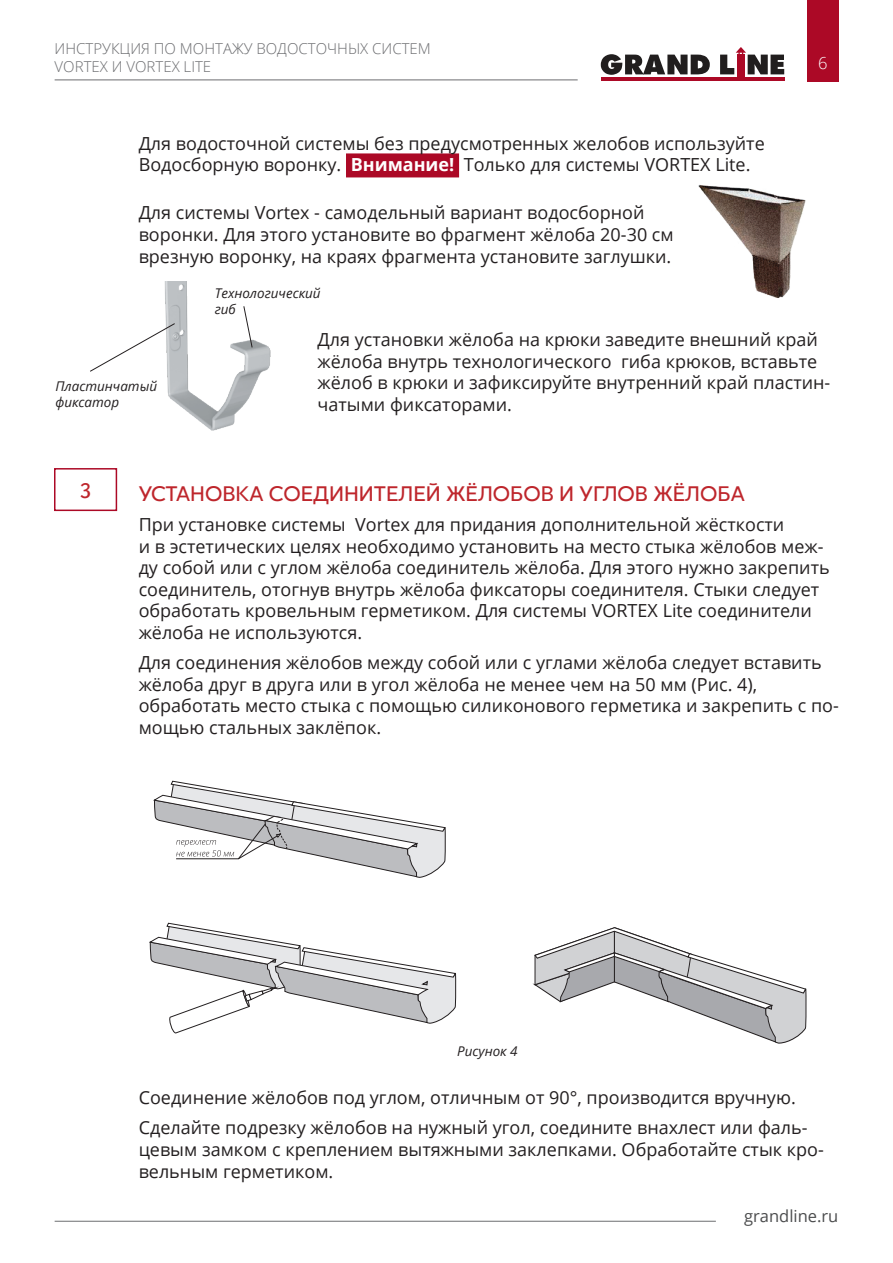
<style>
.page{position:relative;width:893px;height:1263px;background:#fff}
.page>*{position:absolute;margin:0;border:0;box-sizing:border-box;transform-origin:0 0}
.t1{font:21px "Red Ring";color:#be262c}
.t2{font:18px/21.6px "Open Sans";color:#231f20}
.t3{font:16.5px "Open Sans";color:#4b4c4d}
.t4{font:300 16.5px "Open Sans";color:#fff}
.t5{font:300 15px/18px "Open Sans";color:#6c6d70}
.t6{font:italic 13.35px/16px "Open Sans";color:#231f20}
.s1{font-weight:700;color:#fff}
</style>
<div class="page">
<div style="left:807px;top:0;width:31px;height:81px;background:#ac0926"></div>
<div style="left:737px;top:55px;width:7px;height:24px;background:#ac0926"></div>
<hr style="left:601px;top:77px;width:183px;height:3px;background:#ac0926">
<svg style="left:601px;top:54px;width:109px;height:21px"></svg>
<svg style="left:720px;top:47px;width:64px;height:27px"></svg>
<hr style="left:55px;top:80px;width:523px;height:1px;background:#6c6d70">
<hr style="left:55px;top:1221px;width:661px;height:1px;background:#6c6d70">
<img style="left:164px;top:281px;width:107px;height:150px">
<svg style="left:90px;top:323px;width:85px;height:49px"></svg>
<svg style="left:243px;top:306px;width:10px;height:42px"></svg>
<div style="left:346px;top:153px;width:113px;height:24px;background:#ac0926"></div>
<img style="left:698px;top:185px;width:108px;height:113px">
<div style="left:54px;top:468px;width:63px;height:43px;border:2px solid #ac0926"></div>
<svg style="left:154px;top:781px;width:291px;height:97px"></svg>
<svg style="left:150px;top:923px;width:306px;height:110px"></svg>
<svg style="left:534px;top:927px;width:272px;height:116px"></svg>
<p class="t5" style="left:55px;top:39px;width:378px">ИНСТРУКЦИЯ ПО МОНТАЖУ ВОДОСТОЧНЫХ СИСТЕМ<br>VORTEX И VORTEX LITE</p>
<p class="t2" style="left:139px;top:132px;width:628px">Для водосточной системы без предусмотренных желобов используйте<br>Водосборную воронку. <span class="s1">Внимание!</span> Только для системы VORTEX Lite.</p>
<p class="t2" style="left:139px;top:201px;width:537px">Для системы Vortex - самодельный вариант водосборной воронки. Для этого установите во фрагмент жёлоба 20-30 см врезную воронку, на краях фрагмента установите заглушки.</p>
<p class="t6" style="left:215px;top:285px;width:107px">Технологический гиб</p>
<p class="t4" style="left:818px;top:52px;width:11px">6</p>
<p class="t6" style="left:56px;top:377px;width:103px">Пластинчатый фиксатор</p>
<p class="t2" style="left:317px;top:328px;width:514px">Для установки жёлоба на крюки заведите внешний край жёлоба внутрь технологического гиба крюков, вставьте жёлоб в крюки и зафиксируйте внутренний край пластин&shy;чатыми фиксаторами.</p>
<p class="t1" style="left:80px;top:477px;width:13px">3</p>
<p class="t1" style="left:139px;top:480px;width:608px">УСТАНОВКА СОЕДИНИТЕЛЕЙ ЖЁЛОБОВ И УГЛОВ ЖЁЛОБА</p>
<p class="t2" style="left:139px;top:513px;width:693px">При установке системы Vortex для придания дополнительной жёсткости<br>и в эстетических целях необходимо установить на место стыка жёлобов меж&shy;ду собой или с углом жёлоба соединитель жёлоба. Для этого нужно закрепить соединитель, отогнув внутрь жёлоба фиксаторы соединителя. Стыки следует обработать кровельным герметиком. Для системы VORTEX Lite соединители жёлоба не используются.</p>
<p class="t2" style="left:139px;top:651px;width:702px">Для соединения жёлобов между собой или с углами жёлоба следует вставить жёлоба друг в друга или в угол жёлоба не менее чем на 50 мм (Рис. 4), обработать место стыка с помощью силиконового герметика и закрепить с по&shy;мощью стальных заклёпок.</p>
<p class="t6" style="left:457px;top:1043px;width:62px">Рисунок 4</p>
<p class="t2" style="left:139px;top:1082px;width:670px;line-height:30.2px">Соединение жёлобов под углом, отличным от 90°, производится вручную.<br>Сделайте подрезку жёлобов на нужный угол, соедините внахлест или фаль-</p>
<p class="t2" style="left:139px;top:1138px;width:687px">цевым замком с креплением вытяжными заклепками. Обработайте стык кро&shy;вельным герметиком.</p>
<p class="t3" style="left:744px;top:1204px;width:96px">grandline.ru</p>
</div>
